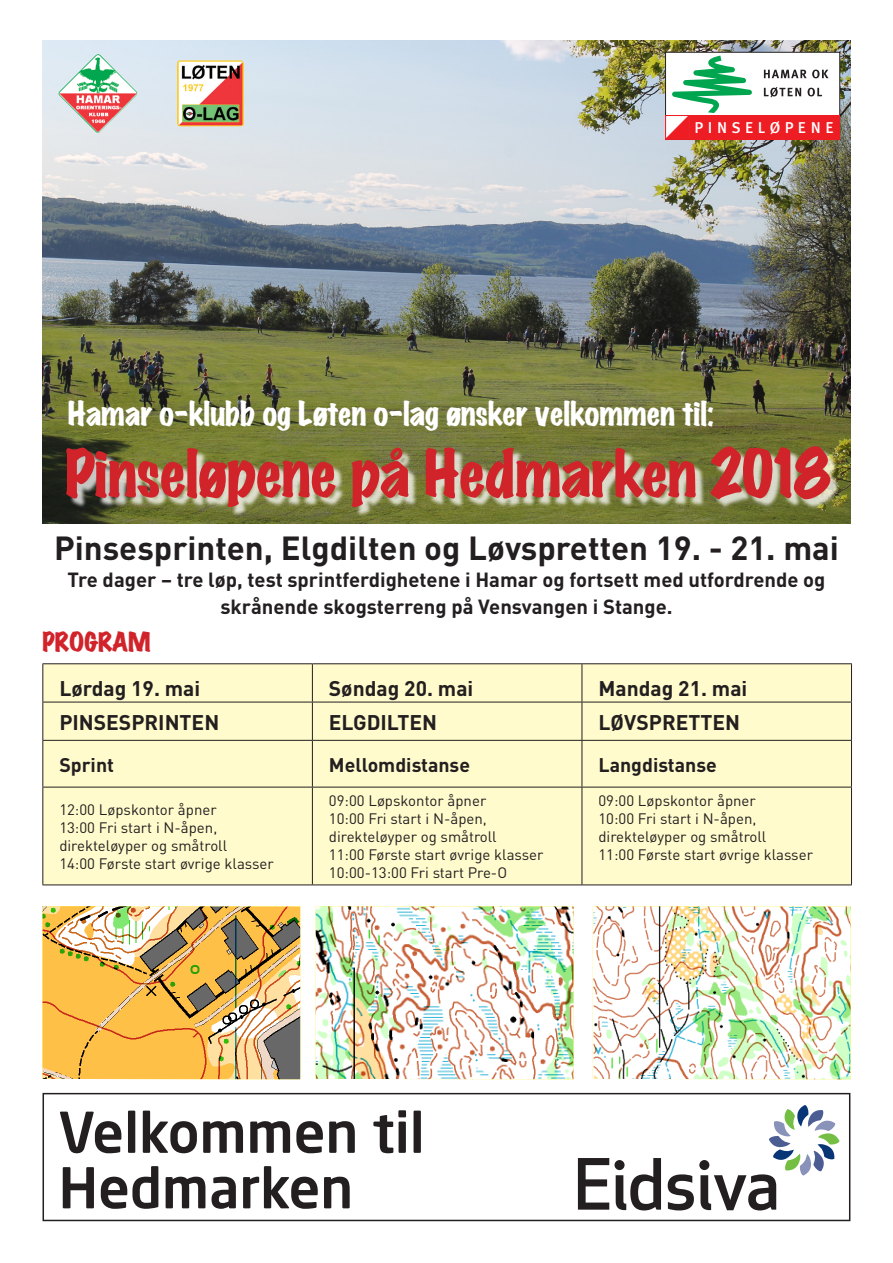
<style>
.page{position:relative;width:893px;height:1263px;background:#fff}
.page>*{position:absolute;margin:0;border:0;box-sizing:border-box;transform-origin:0 0}
.t1{font:58.5px "Marker Felt Wide";letter-spacing:-.005em;color:#d1232a}
.t2{font:500 55.5px/55.5px "Neo Sans Std";color:#231f20}
.t3{font:700 33px "DIN";color:#231f20}
.t4{font:30px "Marker Felt Wide";color:#fff}
.t5{font:24px "Marker Felt Wide";color:#d1232a}
.t6{font:700 21px "DIN";color:#231f20}
.t7{font:700 20.25px/27px "DIN";color:#231f20;text-align:center}
.t8{font:700 19.5px "DIN";color:#231f20}
.t9{font:15.6px "Meta Plus Medium Caps";letter-spacing:.285em;color:#fff}
.t10{font:15px/18px "DIN";color:#231f20}
</style>
<div class="page">
<svg style="left:578px;top:1158px;width:83px;height:52px"></svg>
<svg style="left:668px;top:1105px;width:171px;height:105px"></svg>
<div style="left:43px;top:1093px;width:807px;height:128px;border:2px solid #231f20"></div>
<img style="left:43px;top:40px;width:807px;height:483px">
<div style="left:69px;top:449px;width:771px;height:68px;background:#fff;opacity:.75"></div>
<img style="left:57px;top:54px;width:82px;height:81px">
<img style="left:177px;top:60px;width:68px;height:67px">
<img style="left:43px;top:906px;width:257px;height:173px">
<img style="left:316px;top:906px;width:257px;height:173px">
<img style="left:593px;top:906px;width:257px;height:173px">
<div style="left:665px;top:52px;width:175px;height:87px;background:#fff"></div>
<div style="left:665px;top:52px;width:175px;height:87px;border:1px solid #231f20"></div>
<div style="left:691px;top:115px;width:149px;height:24px;background:#ee1d23"></div>
<svg style="left:764px;top:70px;width:64px;height:8px"></svg>
<svg style="left:764px;top:87px;width:37px;height:10px"></svg>
<svg style="left:807px;top:88px;width:15px;height:8px"></svg>
<svg style="left:665px;top:56px;width:87px;height:84px"></svg>
<div style="left:43px;top:664px;width:808px;height:220px;background:#fffbcc"></div>
<hr style="left:42px;top:663px;width:270px;height:1px;background:#231f20">
<hr style="left:42px;top:664px;width:1px;height:38px;background:#231f20">
<hr style="left:312px;top:663px;width:270px;height:1px;background:#231f20">
<hr style="left:312px;top:664px;width:1px;height:38px;background:#231f20">
<hr style="left:582px;top:663px;width:270px;height:1px;background:#231f20">
<hr style="left:582px;top:664px;width:1px;height:38px;background:#231f20">
<hr style="left:851px;top:664px;width:1px;height:38px;background:#231f20">
<hr style="left:42px;top:702px;width:270px;height:1px;background:#231f20">
<hr style="left:42px;top:702px;width:1px;height:38px;background:#231f20">
<hr style="left:312px;top:702px;width:270px;height:1px;background:#231f20">
<hr style="left:312px;top:702px;width:1px;height:38px;background:#231f20">
<hr style="left:582px;top:702px;width:270px;height:1px;background:#231f20">
<hr style="left:582px;top:702px;width:1px;height:38px;background:#231f20">
<hr style="left:851px;top:702px;width:1px;height:38px;background:#231f20">
<hr style="left:42px;top:740px;width:270px;height:1px;background:#231f20">
<hr style="left:42px;top:741px;width:1px;height:46px;background:#231f20">
<hr style="left:312px;top:740px;width:270px;height:1px;background:#231f20">
<hr style="left:312px;top:741px;width:1px;height:46px;background:#231f20">
<hr style="left:582px;top:740px;width:270px;height:1px;background:#231f20">
<hr style="left:582px;top:741px;width:1px;height:46px;background:#231f20">
<hr style="left:851px;top:741px;width:1px;height:46px;background:#231f20">
<hr style="left:42px;top:787px;width:270px;height:1px;background:#231f20">
<hr style="left:42px;top:787px;width:1px;height:97px;background:#231f20">
<hr style="left:312px;top:787px;width:270px;height:1px;background:#231f20">
<hr style="left:312px;top:787px;width:1px;height:97px;background:#231f20">
<hr style="left:582px;top:787px;width:270px;height:1px;background:#231f20">
<hr style="left:582px;top:787px;width:1px;height:97px;background:#231f20">
<hr style="left:851px;top:787px;width:1px;height:97px;background:#231f20">
<hr style="left:42px;top:884px;width:270px;height:1px;background:#231f20">
<hr style="left:312px;top:884px;width:270px;height:1px;background:#231f20">
<hr style="left:582px;top:884px;width:270px;height:1px;background:#231f20">
<p class="t9" style="left:695px;top:118px;width:140px">PINSELØPENE</p>
<p class="t4" style="left:68px;top:397px;width:648px">Hamar o-klubb og Løten o-lag ønsker velkommen til:</p>
<p class="t1" style="left:65px;top:442px;width:768px">Pinseløpene på Hedmarken 2018</p>
<p class="t3" style="left:54px;top:526px;width:786px">Pinsesprinten, Elgdilten og Løvspretten 19. - 21. mai</p>
<p class="t7" style="left:68px;top:565px;width:759px">Tre dager – tre løp, test sprintferdighetene i Hamar og fortsett med utfordrende og skrånende skogsterreng på Vensvangen i Stange.</p>
<p class="t5" style="left:43px;top:629px;width:110px">PROGRAM</p>
<p class="t6" style="left:59px;top:675px;width:142px">Lørdag 19. mai</p>
<p class="t6" style="left:329px;top:675px;width:146px">Søndag 20. mai</p>
<p class="t6" style="left:598px;top:675px;width:150px">Mandag 21. mai</p>
<p class="t6" style="left:59px;top:709px;width:161px">PINSESPRINTEN</p>
<p class="t6" style="left:329px;top:709px;width:110px">ELGDILTEN</p>
<p class="t6" style="left:598px;top:709px;width:143px">LØVSPRETTEN</p>
<p class="t8" style="left:59px;top:752px;width:56px">Sprint</p>
<p class="t8" style="left:329px;top:752px;width:143px">Mellomdistanse</p>
<p class="t8" style="left:598px;top:752px;width:120px">Langdistanse</p>
<p class="t10" style="left:59px;top:800px;width:159px">12:00 Løpskontor åpner</p>
<p class="t10" style="left:59px;top:818px;width:169px">13:00 Fri start i N-åpen, direkteløyper og småtroll</p>
<p class="t10" style="left:59px;top:854px;width:216px">14:00 Første start øvrige klasser</p>
<p class="t10" style="left:329px;top:791px;width:159px">09:00 Løpskontor åpner</p>
<p class="t10" style="left:329px;top:809px;width:169px">10:00 Fri start i N-åpen, direkteløyper og småtroll</p>
<p class="t10" style="left:329px;top:845px;width:216px">11:00 Første start øvrige klasser</p>
<p class="t10" style="left:329px;top:863px;width:180px">10:00-13:00 Fri start Pre-O</p>
<p class="t10" style="left:598px;top:791px;width:159px">09:00 Løpskontor åpner</p>
<p class="t10" style="left:598px;top:809px;width:169px">10:00 Fri start i N-åpen, direkteløyper og småtroll</p>
<p class="t10" style="left:598px;top:845px;width:216px">11:00 Første start øvrige klasser</p>
<p class="t2" style="left:59px;top:1103px;width:368px">Velkommen til<br>Hedmarken</p>
</div>
